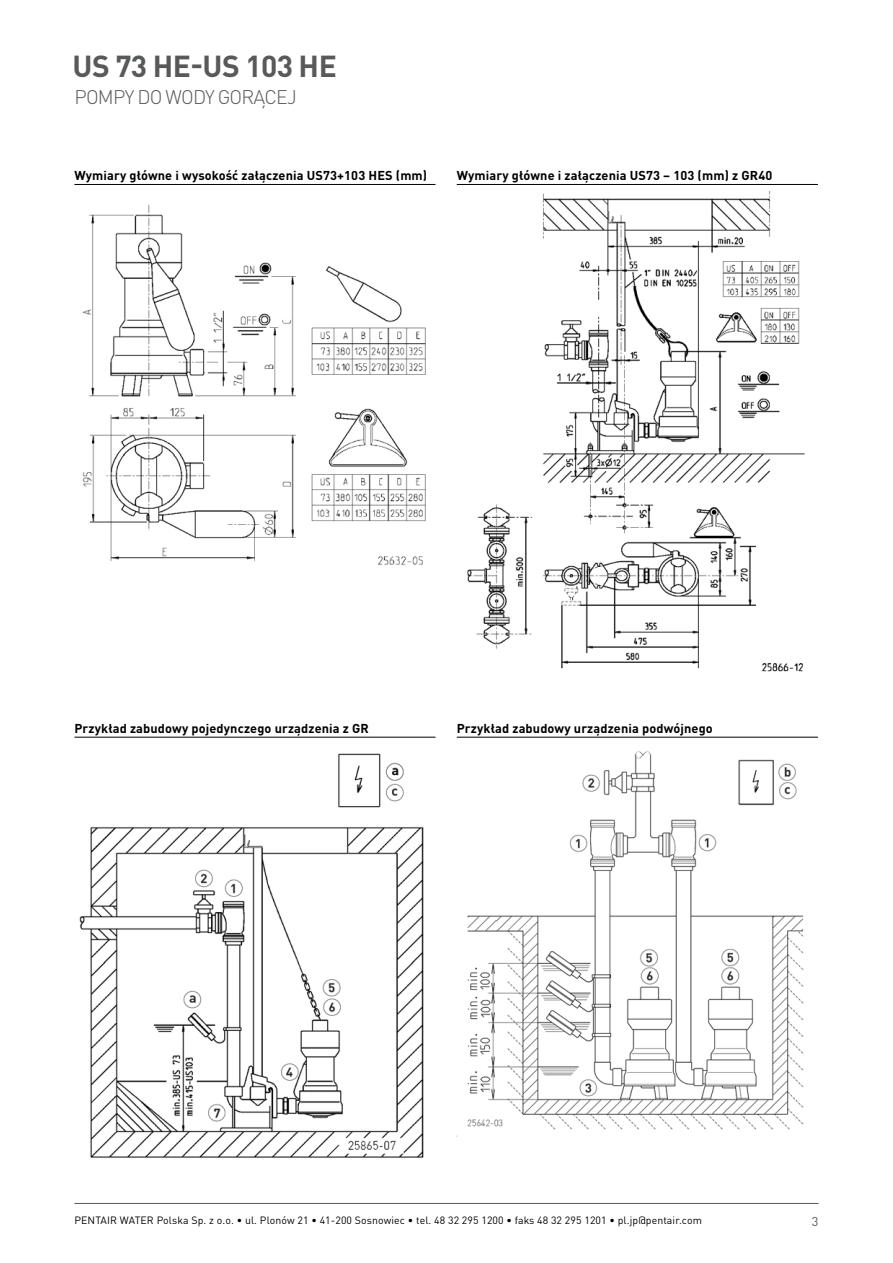
<style>
.page{position:relative;width:893px;height:1263px;background:#fff}
.page>*{position:absolute;margin:0;border:0;box-sizing:border-box;transform-origin:0 0}
.t1{font:700 30px "DIN Pro";letter-spacing:-.015em;color:#58595b}
.t2{font:300 19.5px "DIN Pro";letter-spacing:-.04em;color:#58595b}
.t3{font:700 12.75px "DIN Pro";letter-spacing:.01em;color:#000}
.t4{font:12.75px "DIN Pro";color:#58595b}
.t5{font:10.5px "DIN Pro";letter-spacing:.01em;color:#000}
</style>
<div class="page">
<hr style="left:74px;top:1203px;width:745px;height:1px;background:#58595b">
<hr style="left:74px;top:184px;width:361px;height:1px;background:#000">
<img style="left:82px;top:204px;width:344px;height:361px">
<hr style="left:457px;top:184px;width:361px;height:1px;background:#000">
<img style="left:467px;top:191px;width:338px;height:481px">
<hr style="left:74px;top:737px;width:361px;height:1px;background:#000">
<img style="left:79px;top:753px;width:345px;height:405px">
<hr style="left:457px;top:737px;width:361px;height:1px;background:#000">
<img style="left:457px;top:751px;width:347px;height:386px">
<h1 class="t1" style="left:72px;top:41px;width:266px">US 73 HE-US 103 HE</h1>
<h2 class="t2" style="left:75px;top:82px;width:224px">POMPY DO WODY GORĄCEJ</h2>
<p class="t3" style="left:74px;top:165px;width:354px">Wymiary główne i wysokość załączenia US73+103 HES (mm)</p>
<p class="t3" style="left:457px;top:165px;width:317px">Wymiary główne i załączenia US73 – 103 (mm) z GR40</p>
<p class="t3" style="left:74px;top:717px;width:296px">Przykład zabudowy pojedynczego urządzenia z GR</p>
<p class="t3" style="left:457px;top:717px;width:258px">Przykład zabudowy urządzenia podwójnego</p>
<p class="t5" style="left:74px;top:1212px;width:629px">PENTAIR WATER Polska Sp. z o.o. ∙ ul. Plonów 21 ∙ 41-200 Sosnowiec ∙ tel. 48 32 295 1200 ∙ faks 48 32 295 1201 ∙ pl.jp@pentair.com</p>
<p class="t4" style="left:812px;top:1211px;width:8px">3</p>
</div>
